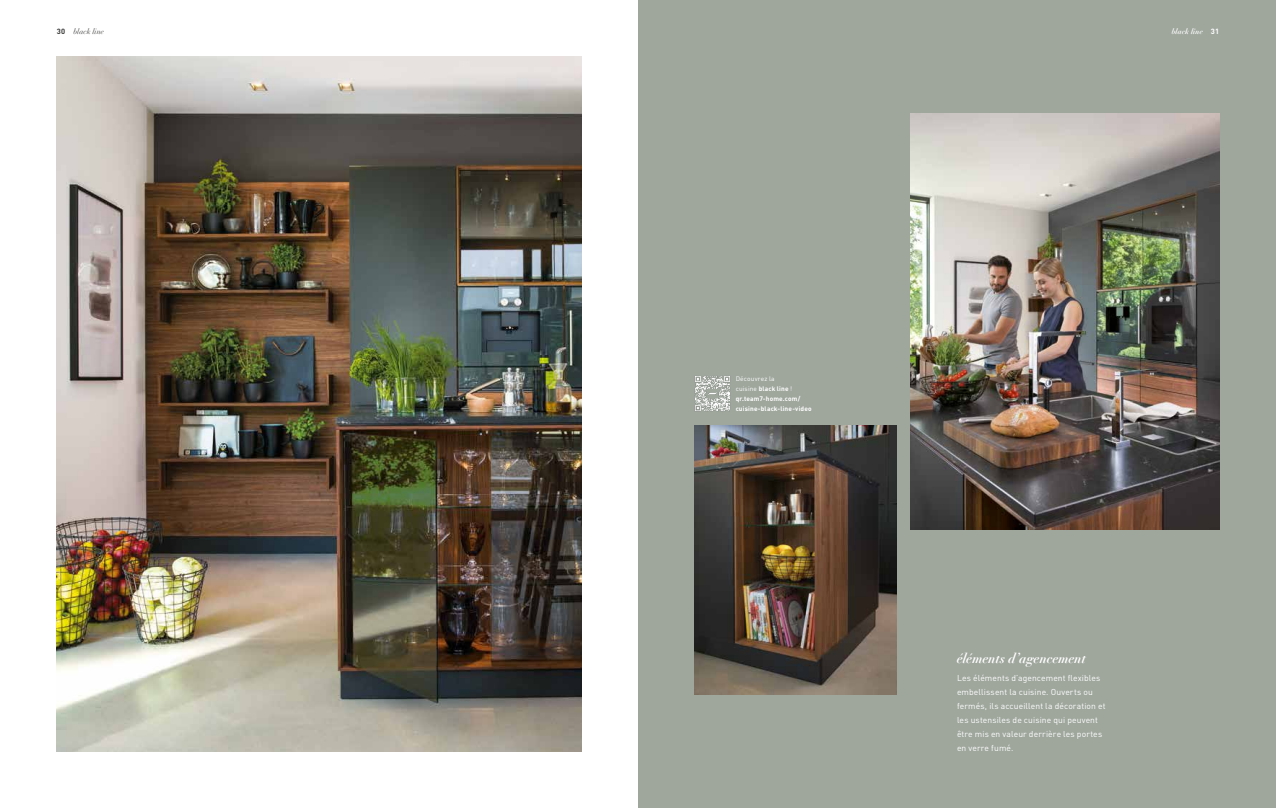
<style>
.page{position:relative;width:1276px;height:808px;background:#fff}
.page>*{position:absolute;margin:0;border:0;box-sizing:border-box;transform-origin:0 0}
.t1{font:italic 700 13.5px "Didotfor TEAM Sieben";letter-spacing:-.01em;color:#fff}
.t2{font:8.5px/14px "Team 7 DIN Pro";letter-spacing:.015em;color:#fff}
.t3{font:italic 7.5px "Didotfor TEAM Sieben";letter-spacing:.01em;color:#3b3b3a}
.t4{font:italic 700 7.5px "Didotfor TEAM Sieben";letter-spacing:.005em;color:#fff}
.t5{font:700 6.5px/10px "Team 7 DIN Pro";letter-spacing:.025em;color:#fff}
.s1{font-family:"Team 7 DIN Pro";font-weight:700;font-style:normal}
.s2{font-family:"Team 7 DIN Pro";font-style:normal}
.s3{font-weight:400}
</style>
<div class="page">
<img style="left:57px;top:57px;width:524px;height:694px">
<div style="left:638px;top:0;width:638px;height:808px;background:#9fa79d"></div>
<img style="left:910px;top:113px;width:309px;height:416px">
<img style="left:694px;top:425px;width:202px;height:269px">
<img style="left:694px;top:376px;width:36px;height:35px">
<p class="t3" style="left:57px;top:27px;width:49px"><span class="s1">30</span> black line</p>
<p class="t4" style="left:1171px;top:27px;width:49px">black line <span class="s2">31</span></p>
<p class="t5" style="left:735px;top:373px;width:78px"><span class="s3">Découvrez la<br>cuisine</span> black line <span class="s3">! </span>qr.team7-home.com/ cuisine-black-line-video</p>
<h1 class="t1" style="left:957px;top:650px;width:131px">éléments d’agencement</h1>
<p class="t2" style="left:957px;top:671px;width:150px">Les éléments d’agencement flexibles embellissent la cuisine. Ouverts ou fermés, ils accueillent la décoration et les ustensiles de cuisine qui peuvent être mis en valeur derrière les portes en verre fumé.</p>
</div>
